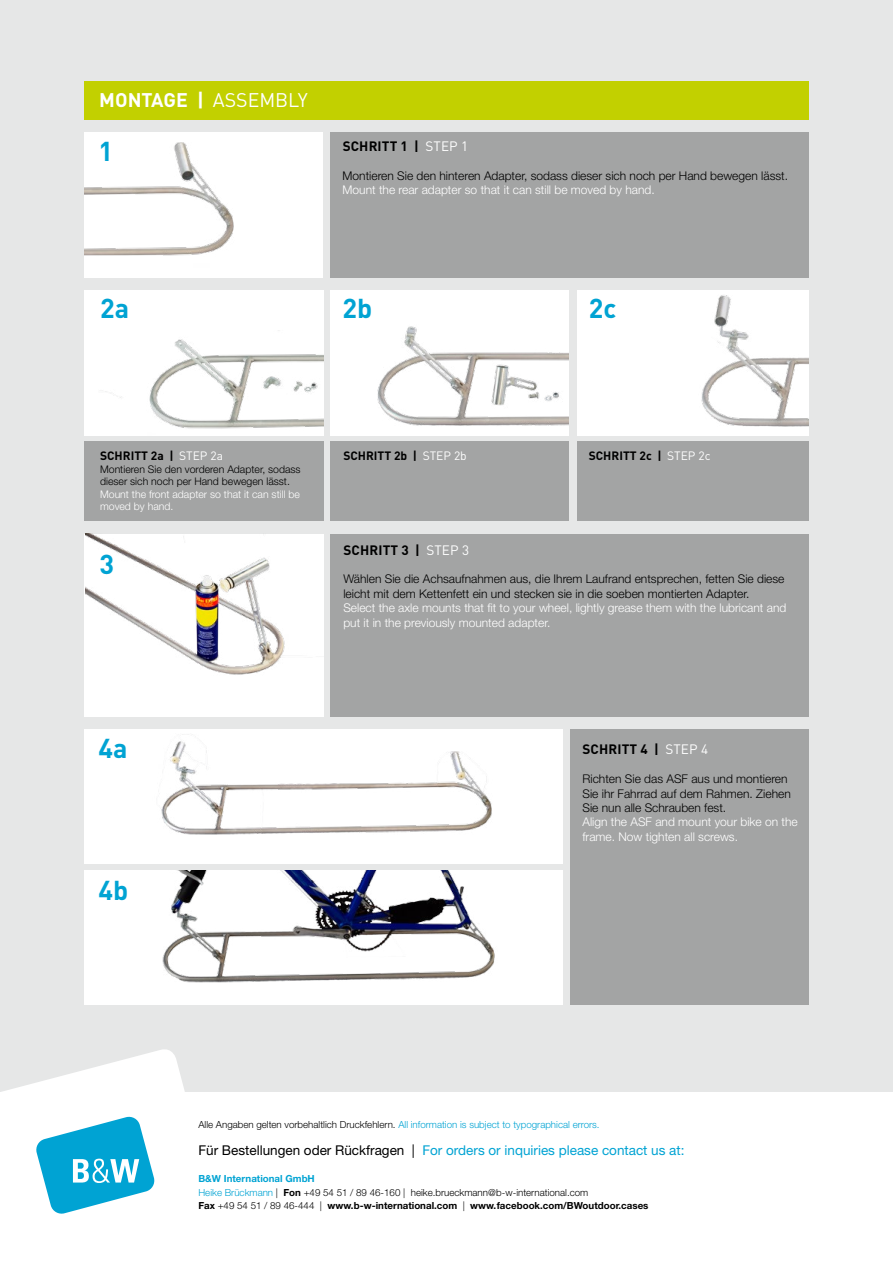
<style>
.page{position:relative;width:893px;height:1263px;background:#e6e7e7}
.page>*{position:absolute;margin:0;border:0;box-sizing:border-box;transform-origin:0 0}
.t1{font:700 27px "DINOT";color:#00a3d3}
.t2{font:700 19.5px "DINOT";color:#fff}
.t3{font:13.5px "Helvetica Neue LT Std";color:#00a3d3}
.t4{font:700 13.5px "DINOT";color:#000}
.t5{font:13.5px "DINOT";letter-spacing:.01em;color:#fff}
.t6{font:300 12px/14.4px "Helvetica Neue LT Std";color:#000}
.t7{font:300 12px/14.4px "Helvetica Neue LT Std";color:#fff}
.t8{font:700 12px "DINOT";color:#000}
.t9{font:300 10.5px/12.6px "Helvetica Neue LT Std";color:#000}
.t10{font:300 10.5px/12.6px "Helvetica Neue LT Std";color:#fff}
.t11{font:300 9.75px/13.6px "Helvetica Neue LT Std";color:#000}
.t12{font:300 9.75px "Helvetica Neue LT Std";color:#00a3d3}
.s1{font-weight:400}
.s2{font-weight:700;color:#000}
.s3{font-weight:400;color:#fff}
.s4{color:#000}
.s5{font-weight:700;color:#00a3d3}
.s6{color:#00a3d3}
.s7{font-weight:700}
</style>
<div class="page">
<div style="left:0;top:1093px;width:893px;height:170px;background:#fff"></div>
<svg style="left:0;top:1049px;width:215px;height:165px"></svg>
<svg style="left:36px;top:1116px;width:119px;height:97px"></svg>
<div style="left:84px;top:81px;width:724px;height:39px;background:#c2d000"></div>
<div style="left:84px;top:290px;width:240px;height:146px;background:#fff"></div>
<img style="left:105px;top:330px;width:219px;height:99px">
<img style="left:84px;top:132px;width:239px;height:145px">
<img style="left:85px;top:729px;width:478px;height:135px">
<img style="left:578px;top:290px;width:230px;height:146px">
<img style="left:330px;top:290px;width:238px;height:146px">
<img style="left:85px;top:534px;width:239px;height:182px">
<img style="left:85px;top:870px;width:478px;height:135px">
<div style="left:330px;top:132px;width:478px;height:145px;background:#a3a4a4"></div>
<div style="left:84px;top:441px;width:240px;height:80px;background:#a3a4a4"></div>
<div style="left:330px;top:441px;width:238px;height:80px;background:#a3a4a4"></div>
<div style="left:577px;top:441px;width:231px;height:80px;background:#a3a4a4"></div>
<div style="left:330px;top:534px;width:478px;height:182px;background:#a3a4a4"></div>
<div style="left:570px;top:729px;width:238px;height:276px;background:#a3a4a4"></div>
<h2 class="t2" style="left:99px;top:87px;width:210px">MONTAGE | <span class="s1">ASSEMBLY</span></h2>
<h1 class="t1" style="left:99px;top:134px;width:16px">1</h1>
<p class="t4" style="left:343px;top:137px;width:17px">SCHRITT</p>
<p class="t5" style="left:401px;top:138px;width:69px"><span class="s2">1 |</span> STEP 1</p>
<p class="t6" style="left:343px;top:168px;width:447px">Montieren Sie den hinteren Adapter, sodass dieser sich noch per Hand bewegen lässt.</p>
<p class="t7" style="left:343px;top:182px;width:314px">Mount the rear adapter so that it can still be moved by hand.</p>
<h1 class="t1" style="left:100px;top:291px;width:31px">2A</h1>
<h1 class="t1" style="left:343px;top:291px;width:31px">2B</h1>
<h1 class="t1" style="left:589px;top:291px;width:29px">2C</h1>
<p class="t8" style="left:100px;top:448px;width:124px">SCHRITT 2A | <span class="s3">STEP 2A</span></p>
<p class="t9" style="left:100px;top:462px;width:202px">Montieren Sie den vorderen Adapter, sodass dieser sich noch per Hand bewegen lässt.</p>
<p class="t10" style="left:100px;top:487px;width:201px">Mount the front adapter so that it can still be moved by hand.</p>
<h1 class="t1" style="left:100px;top:546px;width:16px">3</h1>
<p class="t8" style="left:343px;top:448px;width:125px">SCHRITT 2B | <span class="s3">STEP 2B</span></p>
<p class="t8" style="left:589px;top:448px;width:123px">SCHRITT 2C | <span class="s3">STEP 2C</span></p>
<p class="t4" style="left:343px;top:541px;width:17px">SCHRITT</p>
<p class="t5" style="left:401px;top:541px;width:69px"><span class="s2">3 |</span> STEP 3</p>
<p class="t6" style="left:343px;top:572px;width:443px">Wählen Sie die Achsaufnahmen aus, die Ihrem Laufrand entsprechen, fetten Sie diese leicht mit dem Kettenfett ein und stecken sie in die soeben montierten Adapter.</p>
<p class="t7" style="left:343px;top:600px;width:444px">Select the axle mounts that fit to your wheel, lightly grease them with the lubricant and put it in the previously mounted adapter.</p>
<h1 class="t1" style="left:99px;top:731px;width:31px">4A</h1>
<h1 class="t1" style="left:99px;top:873px;width:31px">4B</h1>
<p class="t4" style="left:582px;top:741px;width:17px">SCHRITT</p>
<p class="t5" style="left:640px;top:741px;width:69px"><span class="s2">4 |</span> STEP 4</p>
<p class="t6" style="left:582px;top:771px;width:210px">Richten Sie das ASF aus und montieren<br>Sie ihr Fahrrad auf dem Rahmen. Ziehen<br>Sie nun alle Schrauben fest.</p>
<p class="t7" style="left:582px;top:815px;width:217px">Align the ASF and mount your bike on the frame. Now tighten all screws.</p>
<p class="t12" style="left:198px;top:1118px;width:403px"><span class="s4">Alle Angaben gelten vorbehaltlich Druckfehlern.</span> All information is subject to typographical errors.</p>
<p class="t3" style="left:198px;top:1142px;width:488px"><span class="s4">Für Bestellungen oder Rückfragen |</span> For orders or inquiries please contact us at:</p>
<p class="t11" style="left:198px;top:1171px;width:452px"><span class="s5">B&amp;W International GmbH<br></span><span class="s6">Heike Brückmann</span> | <span class="s7">Fon</span> +49 54 51 / 89 46-160 | heike.brueckmann@b-w-international.com<br><span class="s7">Fax</span> +49 54 51 / 89 46-444 | <span class="s7">www.b-w-international.com</span> | <span class="s7">www.facebook.com/BWoutdoor.cases</span></p>
</div>
